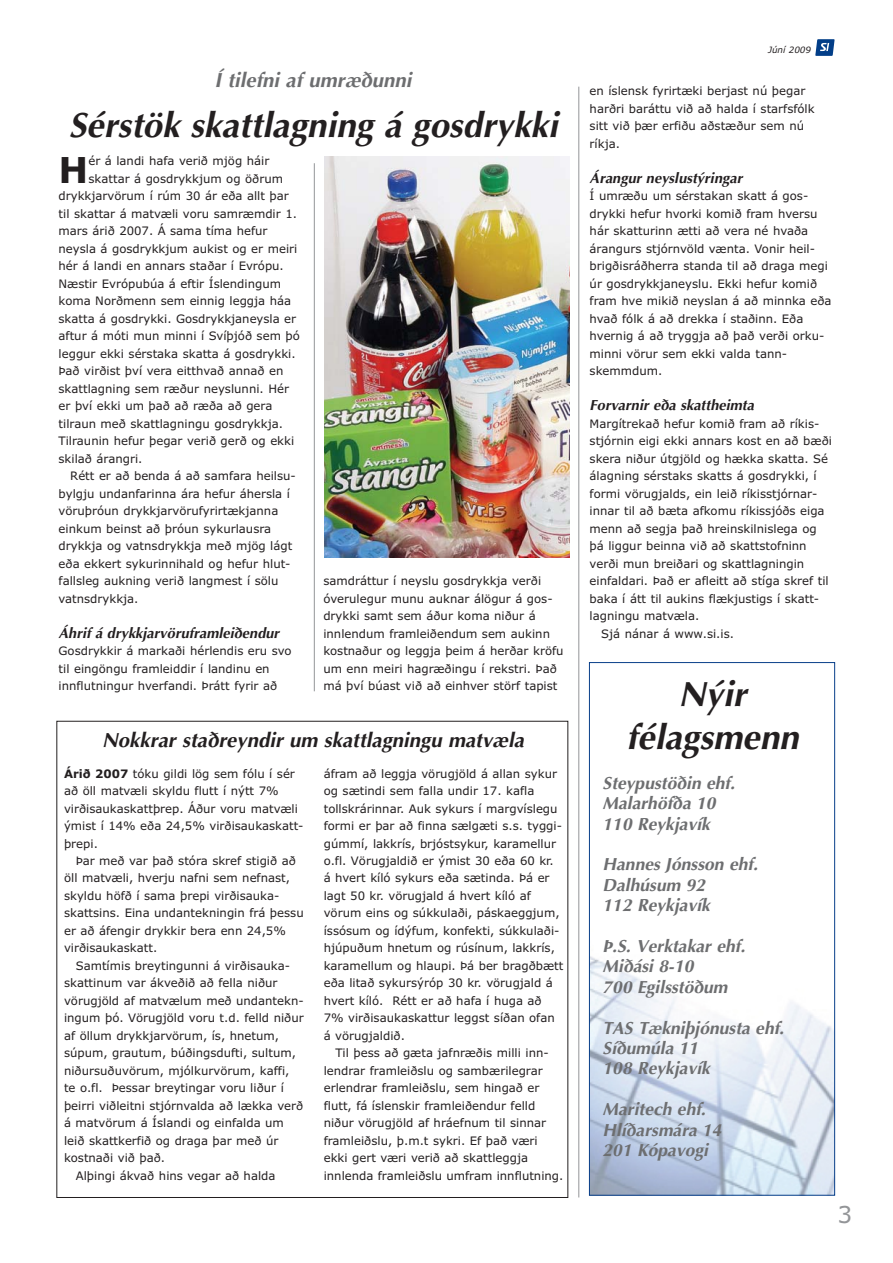
<style>
.page{position:relative;width:893px;height:1263px;background:#fff}
.page>*{position:absolute;margin:0;border:0;box-sizing:border-box;transform-origin:0 0}
.t1{font:700 35.7px "Verdana";color:#231f20}
.t2{font:italic 700 34.95px/43.8px "Optima";color:#231f20;text-align:center}
.t3{font:23.25px "Verdana";color:#939598}
.t4{font:italic 700 20.4px "Optima";color:#231f20}
.t5{font:italic 700 20.4px "Optima";color:#6d6e70}
.t6{font:italic 700 17.55px/20.4px "Optima";color:#6d6e70}
.t7{font:italic 700 14.55px "Optima";color:#231f20}
.t8{font:11.7px/17.5px "Verdana";color:#231f20}
.t9{font:italic 8.7px "Verdana";color:#231f20}
.s1{font-weight:700}
</style>
<div class="page">
<svg style="left:815px;top:39px;width:19px;height:17px"></svg>
<hr style="left:314px;top:163px;width:1px;height:528px;background:#939598">
<hr style="left:578px;top:87px;width:1px;height:1110px;background:#939598">
<img style="left:591px;top:956px;width:242px;height:237px">
<div style="left:589px;top:662px;width:246px;height:533px;border:1px solid #093f89"></div>
<img style="left:324px;top:156px;width:245px;height:401px">
<h3 class="t5" style="left:214px;top:72px;width:199px">Í tilefni af umræðunni</h3>
<h2 class="t2" style="left:69px;top:106px;width:490px">Sérstök skattlagning á gosdrykki</h2>
<h1 class="t1" style="left:59px;top:156px;width:31px">H</h1>
<p class="t8" style="left:88px;top:153px;width:182px">ér á landi hafa verið mjög háir</p>
<p class="t8" style="left:88px;top:171px;width:196px">skatt ar á gosdrykkjum og öðrum</p>
<p class="t8" style="left:59px;top:188px;width:232px">drykkjarvörum í rúm 30 ár eða allt þar</p>
<p class="t8" style="left:59px;top:206px;width:240px">til skattar á matvæli voru samræmdir 1.</p>
<p class="t8" style="left:59px;top:223px;width:211px">mars árið 2007. Á sama tíma hefur</p>
<p class="t8" style="left:59px;top:241px;width:240px">neysla á gosdrykkjum aukist og er meiri</p>
<p class="t8" style="left:59px;top:258px;width:227px">hér á landi en annars staðar í Evrópu.</p>
<p class="t8" style="left:59px;top:276px;width:224px">Næstir Evrópubúa á eftir Íslendingum</p>
<p class="t8" style="left:59px;top:293px;width:234px">koma Norðmenn sem einnig leggja háa</p>
<p class="t8" style="left:59px;top:311px;width:239px">skatta á gosdrykki. Gosdrykkjaneysla er</p>
<p class="t8" style="left:59px;top:328px;width:243px">aftur á móti mun minni í Svíþjóð sem þó</p>
<p class="t8" style="left:59px;top:346px;width:239px">leggur ekki sérstaka skatta á gosdrykki.</p>
<p class="t8" style="left:59px;top:363px;width:226px">Það virðist því vera eitthvað annað en</p>
<p class="t8" style="left:59px;top:381px;width:232px">skattlagning sem ræður neyslunni. Hér</p>
<p class="t8" style="left:59px;top:398px;width:215px">er því ekki um það að ræða að gera</p>
<p class="t8" style="left:59px;top:416px;width:226px">tilraun með skattlagningu gosdrykkja.</p>
<p class="t8" style="left:59px;top:433px;width:237px">Tilraunin hefur þegar verið gerð og ekki</p>
<p class="t8" style="left:59px;top:451px;width:85px">skilað árangri.</p>
<p class="t8" style="left:70px;top:468px;width:227px">Rétt er að benda á að samfara heilsu-</p>
<p class="t8" style="left:59px;top:486px;width:233px">bylgju undanfarinna ára hefur áhersla í</p>
<p class="t8" style="left:59px;top:503px;width:221px">vöruþróun drykkjarvörufyrirtækjanna</p>
<p class="t8" style="left:59px;top:521px;width:214px">einkum beinst að þróun sykurlausra</p>
<p class="t8" style="left:59px;top:538px;width:235px">drykkja og vatnsdrykkja með mjög lágt</p>
<p class="t8" style="left:59px;top:556px;width:233px">eða ekkert sykurinnihald og hefur hlut-</p>
<p class="t8" style="left:59px;top:573px;width:221px">fallsleg aukning verið langmest í sölu</p>
<p class="t8" style="left:59px;top:591px;width:81px">vatnsdrykkja.</p>
<p class="t7" style="left:59px;top:627px;width:222px">Áhrif á drykkjarvöruframleiðendur</p>
<p class="t8" style="left:59px;top:643px;width:235px">Gosdrykkir á markaði hérlendis eru svo til eingöngu framleiddir í landinu en innflutningur hverfandi. Þrátt fyrir að</p>
<p class="t8" style="left:323px;top:573px;width:242px">samdráttur í neyslu gosdrykkja verði óverulegur munu auknar álögur á gos&shy;drykki samt sem áður koma niður á innlendum framleiðendum sem aukinn kostnaður og leggja þeim á herðar kröfu um enn meiri hagræðingu í rekstri. Það má því búast við að einhver störf tapist</p>
<h3 class="t4" style="left:102px;top:732px;width:423px">Nokkrar staðreyndir um skattlagningu matvæla</h3>
<p class="t8" style="left:64px;top:766px;width:241px"><span class="s1">Árið 2007</span> tóku gildi lög sem fólu í sér að öll matvæli skyldu flutt í nýtt 7% virðisaukaskattþrep. Áður voru matvæli ýmist í 14% eða 24,5% virðisaukaskatt&shy;þrepi.</p>
<p class="t8" style="left:64px;top:853px;width:241px;text-indent:12px">Þar með var það stóra skref stigið að öll matvæli, hverju nafni sem nefnast, skyldu höfð í sama þrepi virðisauka&shy;skatts ins. Eina undantekningin frá þessu er að áfengir drykkir bera enn 24,5% virðisaukaskatt.</p>
<p class="t8" style="left:76px;top:958px;width:216px">Samtímis breytingunni á virðisauka-</p>
<p class="t8" style="left:64px;top:975px;width:215px">skattinum var ákveðið að fella niður</p>
<p class="t8" style="left:64px;top:993px;width:241px">vörugjöld af matvælum með undantekn-</p>
<p class="t8" style="left:64px;top:1010px;width:241px">ingum þó. Vörugjöld voru t.d. felld niður</p>
<p class="t8" style="left:64px;top:1028px;width:216px">af öllum drykkjarvörum, ís, hnetum,</p>
<p class="t8" style="left:64px;top:1045px;width:233px">súpum, grautum, búðingsdufti, sultum,</p>
<p class="t8" style="left:64px;top:1063px;width:227px">niðursuðuvörum, mjólkurvörum, kaffi,</p>
<p class="t8" style="left:64px;top:1080px;width:221px">te o.fl. Þessar breytingar voru liður í</p>
<p class="t8" style="left:64px;top:1098px;width:241px">þeirri viðleitni stjórnvalda að lækka verð</p>
<p class="t8" style="left:64px;top:1115px;width:221px">á matvörum á Íslandi og einfalda um</p>
<p class="t8" style="left:64px;top:1133px;width:216px">leið skattkerfið og draga þar með úr</p>
<p class="t8" style="left:64px;top:1150px;width:103px">kostnaði við það.</p>
<p class="t8" style="left:76px;top:1168px;width:201px">Alþingi ákvað hins vegar að halda</p>
<p class="t8" style="left:324px;top:766px;width:241px">áfram að leggja vörugjöld á allan sykur og sætindi sem falla undir 17. kafla tollskrárinnar. Auk sykurs í margvíslegu formi er þar að finna sælgæti s.s. tyggi&shy;gúmmí, lakkrís, brjóstsykur, karamellur o.fl. Vörugjaldið er ýmist 30 eða 60 kr. á hvert kíló sykurs eða sætinda. Þá er lagt 50 kr. vörugjald á hvert kíló af vörum eins og súkkulaði, páskaeggjum, íssósum og ídýfum, konfekti, súkkulaði&shy;hjúpuðum hnetum og rúsínum, lakkrís, karamellum og hlaupi. Þá ber bragðbætt eða litað sykursýróp 30 kr. vörugjald á hvert kíló. Rétt er að hafa í huga að 7% virðisaukaskattur leggst síðan ofan á vörugjaldið.</p>
<p class="t8" style="left:324px;top:1045px;width:241px;text-indent:12px">Til þess að gæta jafnræðis milli inn&shy;lendrar framleiðslu og sambærilegrar erlendrar framleiðslu, sem hingað er flutt, fá íslenskir framleiðendur felld niður vörugjöld af hráefnum til sinnar framleiðslu, þ.m.t sykri. Ef það væri ekki gert væri verið að skattleggja innlenda framleiðslu umfram innflutning.</p>
<p class="t9" style="left:768px;top:46px;width:45px">Júní 2009</p>
<p class="t8" style="left:590px;top:83px;width:227px">en íslensk fyrirtæki berjast nú þegar harðri baráttu við að halda í starfsfólk sitt við þær erfiðu aðstæður sem nú ríkja.</p>
<p class="t7" style="left:590px;top:172px;width:154px">Árangur neyslustýringar</p>
<p class="t8" style="left:590px;top:188px;width:243px">Í umræðu um sérstakan skatt á gos&shy;drykki hefur hvorki komið fram hversu hár skatturinn ætti að vera né hvaða árangurs stjórnvöld vænta. Vonir heil&shy;brigðisráðherra standa til að draga megi úr gosdrykkjaneyslu. Ekki hefur komið fram hve mikið neyslan á að minnka eða hvað fólk á að drekka í staðinn. Eða hvernig á að tryggja að það verði orku&shy;minni vörur sem ekki valda tann&shy;skemmd um.</p>
<p class="t7" style="left:590px;top:399px;width:166px">Forvarnir eða skattheimta</p>
<p class="t8" style="left:590px;top:416px;width:231px">Margítrekað hefur komið fram að ríkis-</p>
<p class="t8" style="left:590px;top:433px;width:244px">stjórnin eigi ekki annars kost en að bæði</p>
<p class="t8" style="left:590px;top:451px;width:240px">skera niður útgjöld og hækka skatta. Sé</p>
<p class="t8" style="left:590px;top:468px;width:229px">álagning sérstaks skatts á gosdrykki, í</p>
<p class="t8" style="left:590px;top:486px;width:229px">formi vörugjalds, ein leið ríkisstjórnar-</p>
<p class="t8" style="left:590px;top:503px;width:236px">innar til að bæta afkomu ríkissjóðs eiga</p>
<p class="t8" style="left:590px;top:521px;width:229px">menn að segja það hreinskilnislega og</p>
<p class="t8" style="left:590px;top:538px;width:219px">þá liggur beinna við að skattstofninn</p>
<p class="t8" style="left:590px;top:556px;width:216px">verði mun breiðari og skattlagningin</p>
<p class="t8" style="left:590px;top:573px;width:241px">einfaldari. Það er afleitt að stíga skref til</p>
<p class="t8" style="left:590px;top:591px;width:231px">baka í átt til aukins flækjustigs í skatt-</p>
<p class="t8" style="left:590px;top:608px;width:111px">lagningu matvæla.</p>
<p class="t8" style="left:601px;top:626px;width:134px">Sjá nánar á www.si.is.</p>
<h2 class="t2" style="left:626px;top:675px;width:174px">Nýir félagsmenn</h2>
<h3 class="t6" style="left:602px;top:774px;width:134px">Steypustöðin ehf.<br>Malarhöfða 10<br>110 Reykjavík</h3>
<h3 class="t6" style="left:602px;top:856px;width:157px">Hannes Jónsson ehf.<br>Dalhúsum 92<br>112 Reykjavík</h3>
<h3 class="t6" style="left:602px;top:938px;width:144px">Þ.S. Verktakar ehf.<br>Miðási 8-10<br>700 Egilsstöðum</h3>
<h3 class="t6" style="left:602px;top:1019px;width:183px">TAS Tækniþjónusta ehf.<br>Síðumúla 11<br>108 Reykjavík</h3>
<h3 class="t6" style="left:602px;top:1101px;width:121px">Maritech ehf.<br>Hlíðarsmára 14<br>201 Kópavogi</h3>
<h3 class="t3" style="left:837px;top:1206px;width:16px">3</h3>
</div>
